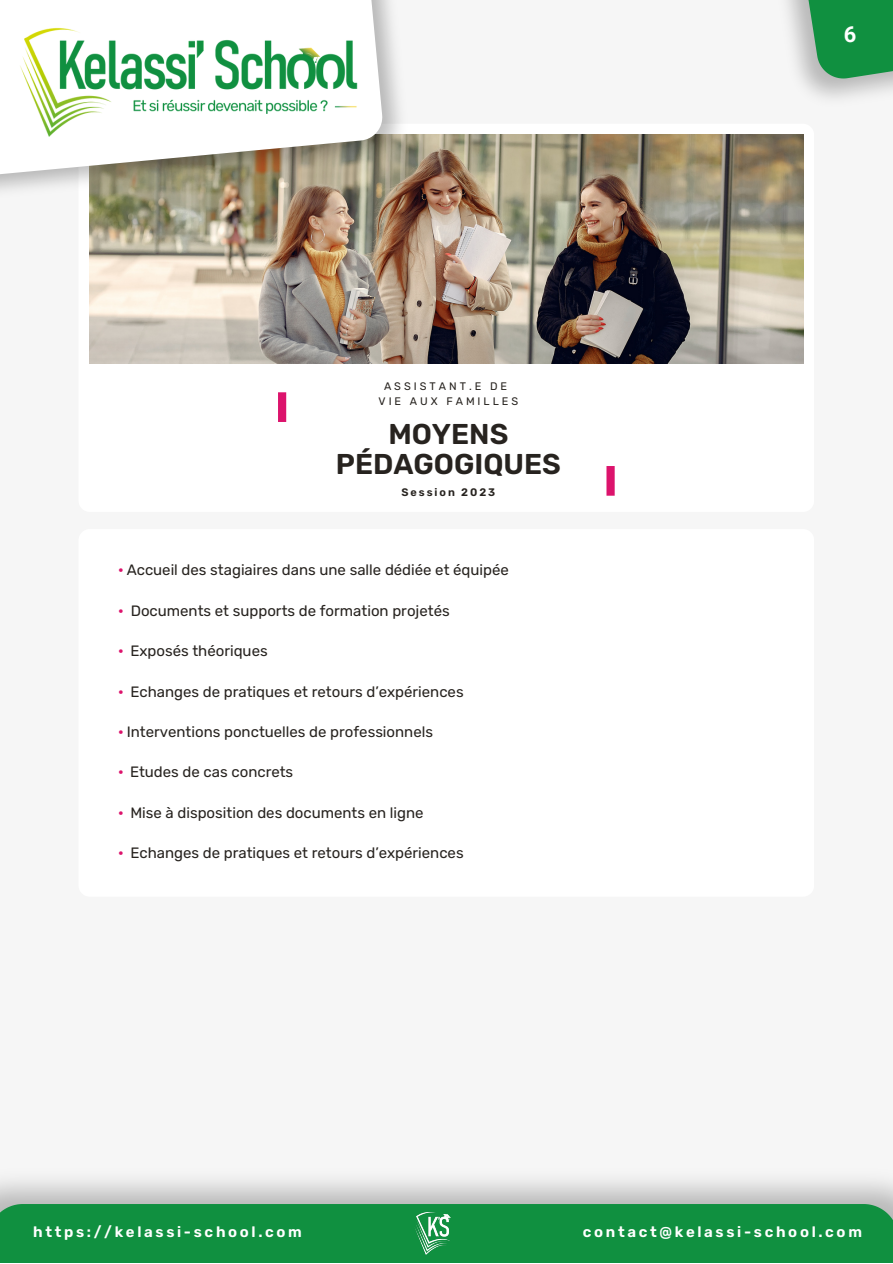
<style>
.page{position:relative;width:893px;height:1264px;background:#fff}
.page>*{position:absolute;margin:0;border:0;box-sizing:border-box;transform-origin:0 0}
.t1{font:600 28.65px/29.7px "Rubik";color:#27231f;text-align:center}
.t2{font:700 21.9px "Roboto";color:#fff}
.t3{font:15px "Rubik";color:#27231f}
.t4{font:600 15px "Rubik";letter-spacing:.18em;color:#fff}
.t5{font:10.95px "Rubik";letter-spacing:.275em;color:#27231f}
.t6{font:600 10.95px "Rubik";letter-spacing:.18em;color:#27231f}
.s1{font-weight:600;color:#dc136c}
</style>
<div class="page">
<div style="left:0;top:0;width:892px;height:1262px;background:#f6f6f6"></div>
<svg style="left:782px;top:0;width:110px;height:82px;background:#58aa77"></svg>
<div style="left:78px;top:124px;width:736px;height:388px;background:#fff;border-radius:11px"></div>
<img style="left:89px;top:134px;width:714px;height:230px">
<img style="left:89px;top:0;width:331px;height:230px">
<svg style="left:0;top:0;width:384px;height:195px"></svg>
<img style="left:5px;top:6px;width:367px;height:140px">
<div style="left:0;top:1203px;width:892px;height:59px;background:#109040"></div>
<img style="left:406px;top:1206px;width:54px;height:51px">
<div style="left:78px;top:529px;width:736px;height:367px;background:#fff;border-radius:11px"></div>
<div style="left:278px;top:392px;width:8px;height:30px;background:#dc136c"></div>
<div style="left:606px;top:466px;width:8px;height:29px;background:#dc136c"></div>
<p class="t5" style="left:384px;top:380px;width:125px">ASSISTANT.E DE</p>
<p class="t5" style="left:378px;top:394px;width:141px">VIE AUX FAMILLES</p>
<p class="t1" style="left:336px;top:419px;width:226px">MOYENS<br>PÉDAGOGIQUES</p>
<p class="t6" style="left:401px;top:486px;width:95px">Session 2023</p>
<p class="t3" style="left:118px;top:561px;width:392px"><span class="s1">·</span> Accueil des stagiaires dans une salle dédiée et équipée</p>
<p class="t3" style="left:118px;top:601px;width:333px"><span class="s1">·</span> Documents et supports de formation projetés</p>
<p class="t3" style="left:118px;top:642px;width:151px"><span class="s1">·</span> Exposés théoriques</p>
<p class="t3" style="left:118px;top:682px;width:347px"><span class="s1">·</span> Echanges de pratiques et retours d’expériences</p>
<p class="t3" style="left:118px;top:723px;width:316px"><span class="s1">·</span> Interventions ponctuelles de professionnels</p>
<p class="t3" style="left:118px;top:763px;width:176px"><span class="s1">·</span> Etudes de cas concrets</p>
<p class="t3" style="left:118px;top:804px;width:307px"><span class="s1">·</span> Mise à disposition des documents en ligne</p>
<p class="t3" style="left:118px;top:844px;width:347px"><span class="s1">·</span> Echanges de pratiques et retours d’expériences</p>
<p class="t2" style="left:843px;top:22px;width:14px">6</p>
<p class="t4" style="left:33px;top:1223px;width:270px">https://kelassi-school.com</p>
<p class="t4" style="left:583px;top:1223px;width:280px">contact@kelassi-school.com</p>
</div>
